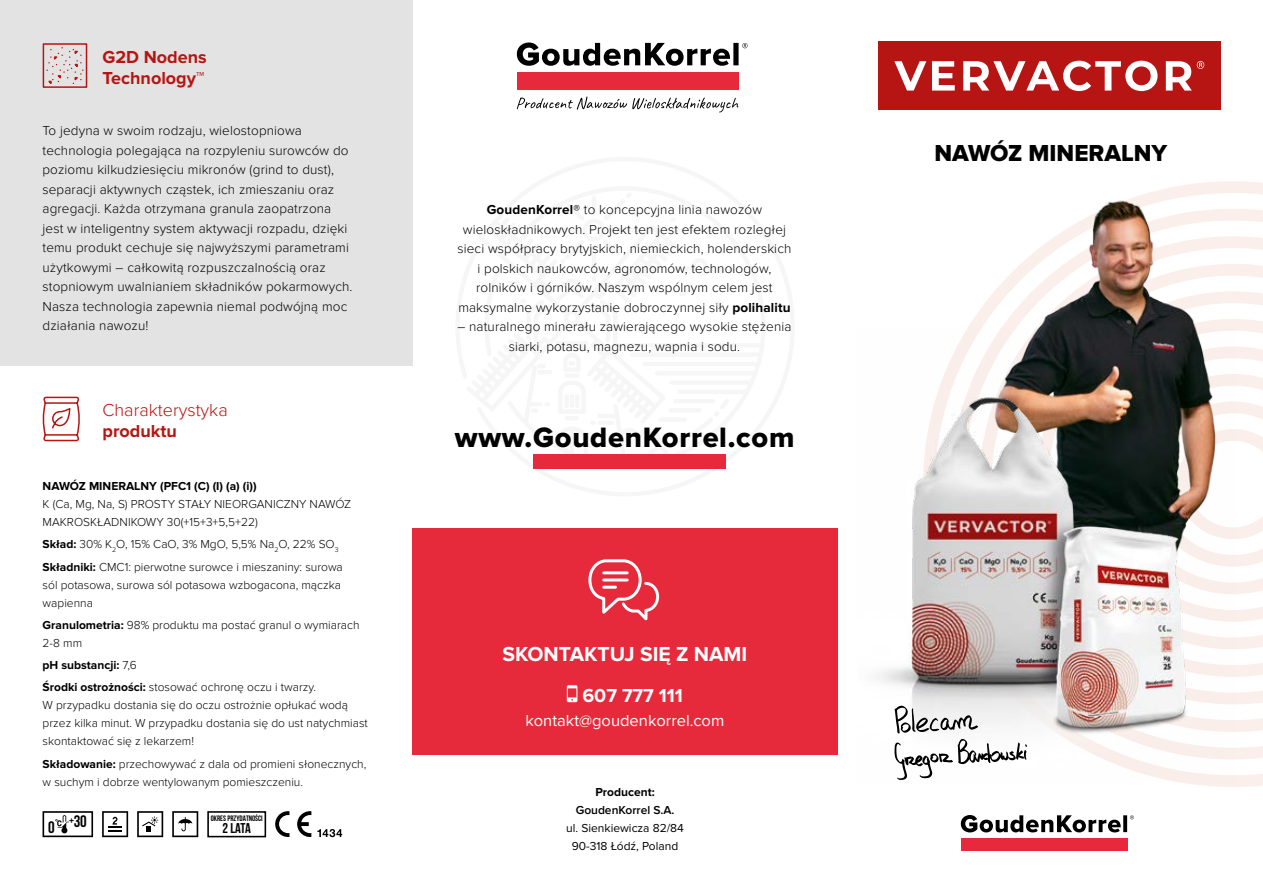
<style>
.page{position:relative;width:1263px;height:893px;background:#fff}
.page>*{position:absolute;margin:0;border:0;box-sizing:border-box;transform-origin:0 0}
.t1{font:29.1px "Proxima Nova Extrabld";letter-spacing:.025em;color:#000}
.t2{font:24px "Proxima Nova Extrabld";color:#000}
.t3{font:700 21px "Proxima Nova";color:#fff}
.t4{font:700 19.5px "Proxima Nova";color:#fff}
.t5{font:700 18px/21px "Proxima Nova";color:#b61513}
.t6{font:300 18px "Proxima Nova";color:#b61513}
.t7{font:700 16.65px "Bebas Neue";color:#000}
.t8{font:16.5px "Proxima Nova";color:#fff}
.t9{font:700 14.25px "Bebas Neue";color:#000}
.t10{font:300 13.5px/19.5px "Proxima Nova";letter-spacing:.01em;color:#000;text-align:center}
.t11{font:300 12px/18px "Proxima Nova";color:#000}
.t12{font:700 12px/22.2px "Proxima Nova";color:#000}
.t13{font:12px/18px "Proxima Nova";color:#000;text-align:center}
.t14{font:600 12px "Proxima Nova";color:#000}
.t15{font:700 7.95px "Bebas Neue";color:#000}
.s1{font-weight:700}
.s2{font-weight:300}
.s3{font-size:12.6px}
</style>
<div class="page">
<svg style="left:1254px;top:376px;width:9px;height:216px"></svg>
<div style="left:517px;top:73px;width:221px;height:17px;background:#e72a3b"></div>
<svg style="left:517px;top:43px;width:230px;height:23px"></svg>
<svg style="left:517px;top:97px;width:222px;height:15px"></svg>
<svg style="left:42px;top:396px;width:38px;height:46px"></svg>
<div style="left:534px;top:454px;width:192px;height:14px;background:#e72a3b"></div>
<img style="left:974px;top:184px;width:280px;height:410px">
<img style="left:877px;top:328px;width:358px;height:455px">
<div style="left:412px;top:528px;width:426px;height:227px;background:#e72a3b"></div>
<svg style="left:567px;top:685px;width:10px;height:17px"></svg>
<svg style="left:588px;top:559px;width:72px;height:62px"></svg>
<div style="left:961px;top:838px;width:166px;height:12px;background:#e72a3b"></div>
<svg style="left:961px;top:815px;width:173px;height:17px"></svg>
<svg style="left:894px;top:706px;width:133px;height:74px"></svg>
<div style="left:878px;top:42px;width:342px;height:68px;background:#b61513"></div>
<svg style="left:894px;top:61px;width:310px;height:30px"></svg>
<svg style="left:102px;top:811px;width:26px;height:26px"></svg>
<svg style="left:172px;top:811px;width:26px;height:26px"></svg>
<svg style="left:137px;top:811px;width:26px;height:26px"></svg>
<svg style="left:43px;top:811px;width:50px;height:26px"></svg>
<div style="left:207px;top:811px;width:59px;height:26px;border:2px solid #000"></div>
<svg style="left:297px;top:811px;width:14px;height:26px"></svg>
<svg style="left:275px;top:811px;width:14px;height:26px"></svg>
<svg style="left:317px;top:829px;width:25px;height:8px"></svg>
<div style="left:0;top:0;width:412px;height:366px;background:#e3e3e3"></div>
<svg style="left:42px;top:43px;width:46px;height:45px"></svg>
<h3 class="t5" style="left:102px;top:46px;width:106px">G2D Nodens<br>Technology™</h3>
<p class="t10" style="left:43px;top:121px;width:312px;text-align:left">To jedyna w swoim rodzaju, wielostopniowa technologia polegająca na rozpyleniu surowców do poziomu kilkudziesięciu mikronów (grind to dust), separacji aktywnych cząstek, ich zmieszaniu oraz agregacji. Każda otrzymana granula zaopatrzona jest w inteligentny system aktywacji rozpadu, dzięki temu produkt cechuje się najwyższymi parametrami użytkowymi – całkowitą rozpuszczalnością oraz stopniowym uwalnianiem składników pokarmowych.<br>Nasza technologia zapewnia niemal podwójną moc działania nawozu!</p>
<h3 class="t6" style="left:102px;top:400px;width:127px">Charakterystyka</h3>
<h3 class="t5" style="left:102px;top:421px;width:76px">produktu</h3>
<p class="t12" style="left:43px;top:475px;width:215px">NAWÓZ MINERALNY (PFC1 (C) (I) (a) (i))</p>
<p class="t11" style="left:43px;top:495px;width:310px">K (Ca, Mg, Na, S) PROSTY STAŁY NIEORGANICZNY NAWÓZ<br>MAKROSKŁADNIKOWY 30(+15+3+5,5+22)</p>
<p class="t11" style="left:43px;top:533px;width:302px;line-height:22.2px"><span class="s1">Skład:</span> 30% K<sub>2</sub>O, 15% CaO, 3% MgO, 5,5% Na<sub>2</sub>O, 22% SO<sub>3<br></sub><span class="s1">Składniki:</span> CMC1: pierwotne surowce i mieszaniny: surowa</p>
<p class="t11" style="left:43px;top:576px;width:300px">sól potasowa, surowa sól potasowa wzbogacona, mączka wapienna</p>
<p class="t11" style="left:43px;top:616px;width:318px"><span class="s1">Granulometria:</span> 98% produktu ma postać granul o wymiarach<br>2-8 mm</p>
<p class="t12" style="left:43px;top:654px;width:275px">pH substancji: <span class="s2">7,6<br></span>Środki ostrożności: <span class="s2">stosować ochronę oczu i twarzy.</span></p>
<p class="t11" style="left:43px;top:696px;width:327px">W przypadku dostania się do oczu ostrożnie opłukać wodą przez kilka minut. W przypadku dostania się do ust natychmiast skontaktować się z lekarzem!</p>
<p class="t11" style="left:43px;top:755px;width:325px"><span class="s1">Składowanie:</span> przechowywać z dala od promieni słonecznych, w suchym i dobrze wentylowanym pomieszczeniu.</p>
<p class="t7" style="left:48px;top:818px;width:8px">0</p>
<p class="t7" style="left:69px;top:812px;width:19px"><span class="s3">+</span>30</p>
<p class="t15" style="left:211px;top:814px;width:54px">0KRES PRZYDATNOŚCI</p>
<p class="t9" style="left:223px;top:820px;width:30px">2 lata</p>
<p class="t10" style="left:457px;top:200px;width:335px"><span class="s1">GoudenKorrel®</span> to koncepcyjna linia nawozów wieloskładnikowych. Projekt ten jest efektem rozległej sieci współpracy brytyjskich, niemieckich, holenderskich i polskich naukowców, agronomów, technologów, rolników i górników. Naszym wspólnym celem jest maksymalne wykorzystanie dobroczynnej siły <span class="s1">polihalitu</span></p>
<p class="t10" style="left:457px;top:317px;width:336px">– naturalnego minerału zawierającego wysokie stężenia siarki, potasu, magnezu, wapnia i sodu.</p>
<h1 class="t1" style="left:455px;top:421px;width:341px">www.GoudenKorrel.com</h1>
<h3 class="t3" style="left:502px;top:642px;width:206px">Skontaktuj si ę z nami</h3>
<h3 class="t4" style="left:582px;top:684px;width:102px">607 777 111</h3>
<p class="t8" style="left:525px;top:711px;width:201px">kontakt@goudenkorrel.com</p>
<p class="t12" style="left:595px;top:782px;width:61px">Producent:</p>
<p class="t14" style="left:576px;top:803px;width:100px">GoudenKorrel S.A.</p>
<p class="t13" style="left:566px;top:820px;width:119px">ul. Sienkiewicza 82/84<br>90-318 Łódź, Poland</p>
<h2 class="t2" style="left:934px;top:140px;width:234px">Nawóz mineralny</h2>
</div>
